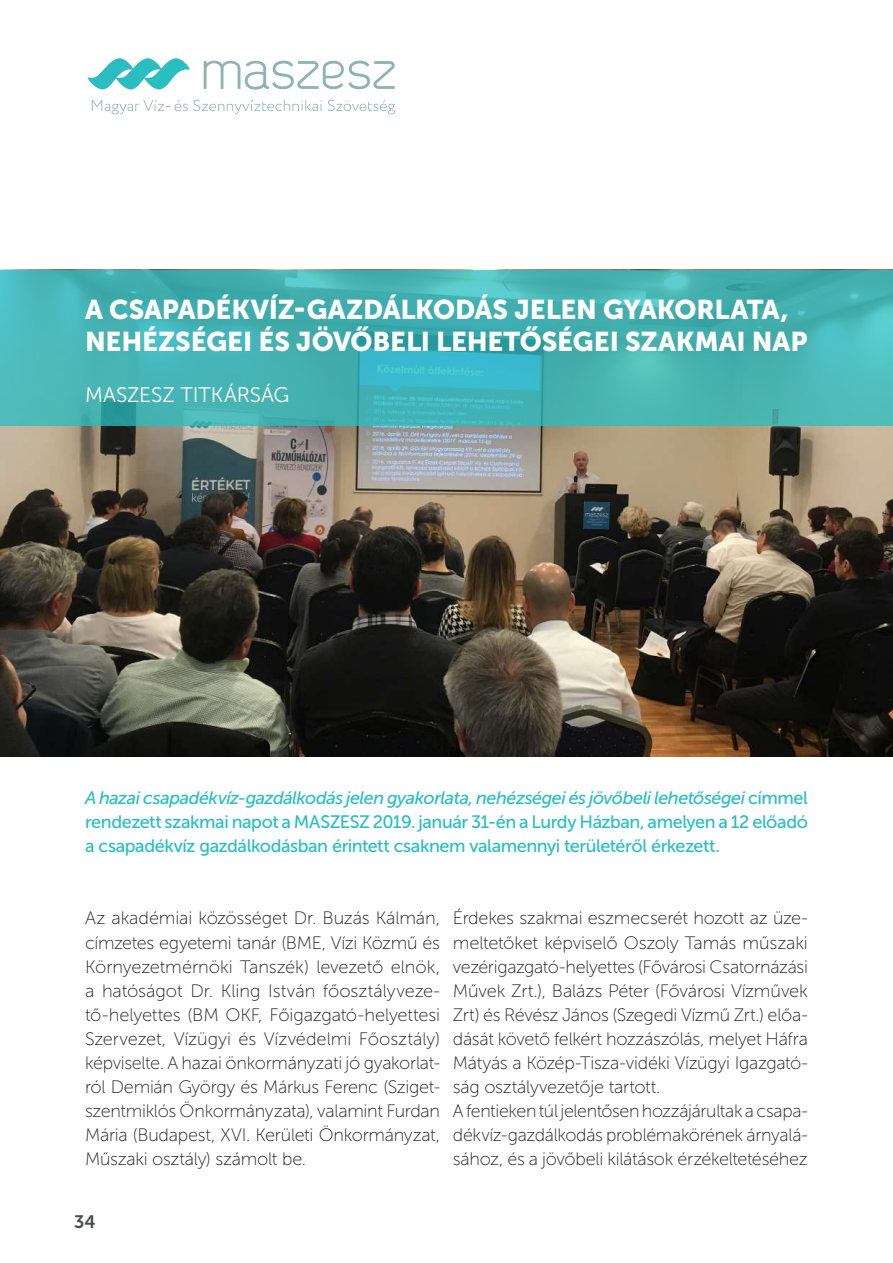
<style>
.page{position:relative;width:893px;height:1263px;background:#fff}
.page>*{position:absolute;margin:0;border:0;box-sizing:border-box;transform-origin:0 0}
.t1{font:27px/32.4px "Museo Sans 900";letter-spacing:-.005em;color:#fff}
.t2{font:21px "Museo Sans 300";letter-spacing:-.005em;color:#fff}
.t3{font:18px/24px "Museo Sans 100";letter-spacing:-.015em;color:#231f20;text-align:justify}
.t4{font:18px/24px "Museo Sans 500";letter-spacing:-.025em;color:#28bec2;text-align:justify}
.t5{font:18px "Museo Sans 700";color:#4b4c4d}
.s1{font-style:italic}
</style>
<div class="page">
<svg style="left:87px;top:58px;width:103px;height:32px"></svg>
<svg style="left:204px;top:60px;width:191px;height:30px"></svg>
<svg style="left:92px;top:100px;width:230px;height:14px"></svg>
<svg style="left:328px;top:100px;width:67px;height:14px"></svg>
<img style="left:0;top:425px;width:893px;height:331px">
<svg style="left:0;top:270px;width:893px;height:155px;background:#44b3b3"></svg>
<h1 class="t1" style="left:85px;top:293px;width:724px">A CSAPADÉKVÍZ-GAZDÁLKODÁS JELEN GYAKORLATA,<br>NEHÉZSÉGEI ÉS JÖVŐBELI LEHETŐSÉGEI SZAKMAI NAP</h1>
<p class="t2" style="left:85px;top:383px;width:206px">MASZESZ TITKÁRSÁG</p>
<p class="t4" style="left:85px;top:786px;width:724px"><span class="s1">A hazai csapadékvíz-gazdálkodás jelen gyakorlata, nehézségei és jövőbeli lehetőségei</span> címmel rendezett szakmai napot a MASZESZ 2019. január 31-én a Lurdy Házban, amelyen a 12 előadó a csapadékvíz gazdálkodásban érintett csaknem valamennyi területéről érkezett.</p>
<p class="t3" style="left:85px;top:906px;width:357px">Az akadémiai közösséget Dr. Buzás Kálmán, címzetes egyetemi tanár (BME, Vízi Közmű és Környezetmérnöki Tanszék) levezető elnök, a hatóságot Dr. Kling István főosztályveze&shy;tő-helyettes (BM OKF, Főigazgató-helyettesi Szervezet, Vízügyi és Vízvédelmi Főosztály) képviselte. A hazai önkormányzati jó gyakorlat&shy;ról Demián György és Márkus Ferenc (Sziget&shy;szentmiklós Önkormányzata), valamint Furdan Mária (Budapest, XVI. Kerületi Önkormányzat, Műszaki osztály) számolt be.</p>
<p class="t3" style="left:453px;top:906px;width:357px;text-align:left">Érdekes szakmai eszmecserét hozott az üze&shy;meltetőket képviselő Oszoly Tamás műszaki vezérigazgató-helyettes (Fővárosi Csatornázási Művek Zrt.), Balázs Péter (Fővárosi Vízművek Zrt) és Révész János (Szegedi Vízmű Zrt.) előa&shy;dását követő felkért hozzászólás, melyet Háfra Mátyás a Közép-Tisza-vidéki Vízügyi Igazgató&shy;ság osztályvezetője tartott.<br>A fentieken túl jelentősen hozzájárultak a csapa&shy;dékvíz-gazdálkodás problémakörének árnyalá&shy;sához, és a jövőbeli kilátások érzékeltetéséhez</p>
<p class="t5" style="left:74px;top:1212px;width:23px">34</p>
</div>
